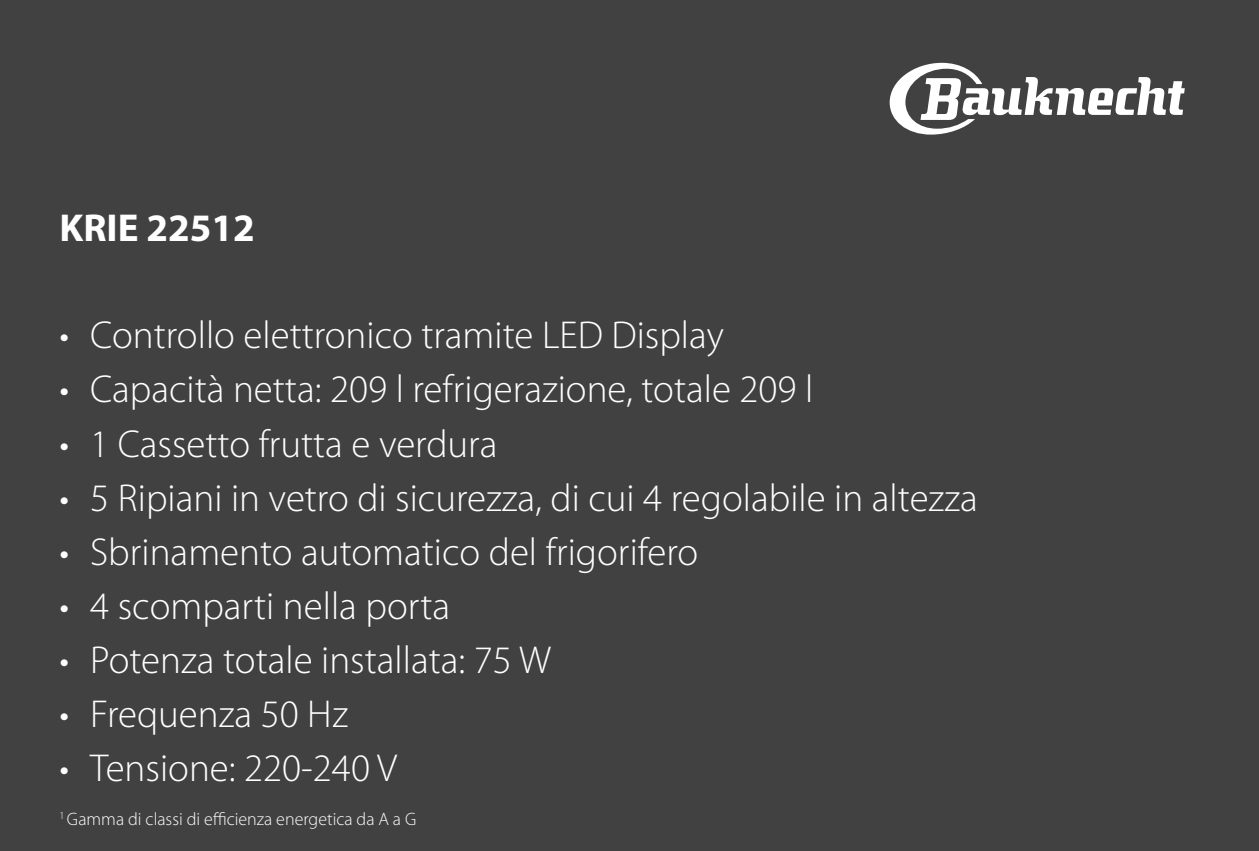
<style>
.page{position:relative;width:1259px;height:851px;background:#fff}
.page>*{position:absolute;margin:0;border:0;box-sizing:border-box;transform-origin:0 0}
.t1{font:300 39px "Myriad Pro";color:#fff}
.t2{font:700 39px "Myriad Pro";color:#fff}
.t3{font:300 18px "Myriad Pro";color:#fff}
</style>
<div class="page">
<div style="left:0;top:0;width:1259px;height:850px;background:#414142"></div>
<svg style="left:889px;top:63px;width:295px;height:72px"></svg>
<p class="t2" style="left:60px;top:202px;width:197px">KRIE 22512</p>
<p class="t1" style="left:60px;top:312px;width:666px">• Controllo elettronico tramite LED Display</p>
<p class="t1" style="left:60px;top:366px;width:755px">• Capacità netta: 209 l refrigerazione, totale 209 l</p>
<p class="t1" style="left:60px;top:420px;width:439px">• 1 Cassetto frutta e verdura</p>
<p class="t1" style="left:60px;top:474px;width:919px">• 5 Ripiani in vetro di sicurezza, di cui 4 regolabile in altezza</p>
<p class="t1" style="left:60px;top:528px;width:640px">• Sbrinamento automatico del frigorifero</p>
<p class="t1" style="left:60px;top:582px;width:392px">• 4 scomparti nella porta</p>
<p class="t1" style="left:60px;top:636px;width:493px">• Potenza totale installata: 75 W</p>
<p class="t1" style="left:60px;top:690px;width:290px">• Frequenza 50 Hz</p>
<p class="t1" style="left:60px;top:744px;width:339px">• Tensione: 220-240 V</p>
<p class="t3" style="left:60px;top:808px;width:358px"><sup>1</sup> Gamma di classi di efficienza energetica da A a G</p>
</div>
